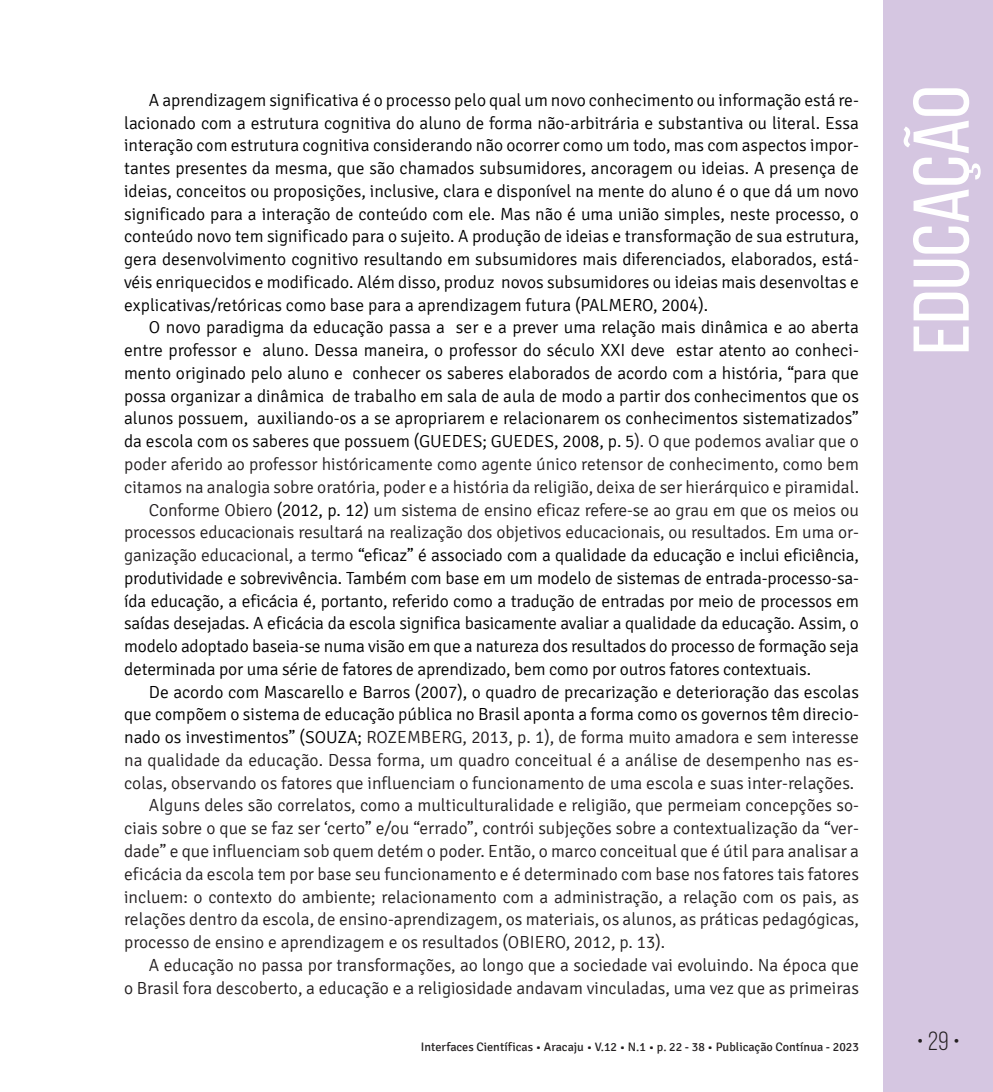
<style>
.page{position:relative;width:993px;height:1092px;background:#fff}
.page>*{position:absolute;margin:0;border:0;box-sizing:border-box;transform-origin:0 0}
.t1{font:78.75px "Bebas Neue";color:#fff;scale:1.09 1}
.t2{font:26.25px "Bebas Neue";color:#231f20}
.t3{font:300 17.5px/22.8px "Signika";letter-spacing:-.005em;color:#000001;text-align:justify}
.t4{font:300 17.5px "Signika";color:#231f20}
.t5{font:12.25px "Signika";color:#231f20}
.s1{color:#231f20}
.s2{color:#000001}
</style>
<div class="page">
<div style="left:883px;top:0;width:109px;height:1091px;background:#d5c6e1"></div>
<p class="t3" style="left:124px;top:89px;width:736px;text-indent:25px">A aprendizagem significativa é o processo pelo qual um novo conhecimento ou informação está re&shy;lacionado com a estrutura cognitiva do aluno de forma não-arbitrária e substantiva ou literal. Essa interação com estrutura cognitiva considerando não ocorrer como um todo, mas com aspectos impor&shy;tantes presentes da mesma, que são chamados subsumidores, ancoragem ou ideias. A presença de ideias, conceitos ou proposições, inclusive, clara e disponível na mente do aluno é o que dá um novo significado para a interação de conteúdo com ele. Mas não é uma união simples, neste processo, o conteúdo novo tem significado para o sujeito. A produção de ideias e transformação de sua estrutura, gera desenvolvimento cognitivo resultando em subsumidores mais diferenciados, elaborados, está&shy;véis enriquecidos e modificado. Além disso, produz novos subsumidores ou ideias mais desenvoltas e explicativas/retóricas como base para a aprendizagem futura (PALMERO, 2004).</p>
<p class="t3" style="left:149px;top:316px;width:711px">O novo paradigma da educação passa a ser e a prever uma relação mais dinâmica e ao aberta</p>
<p class="t3" style="left:124px;top:339px;width:736px">entre professor e aluno. Dessa maneira, o professor do século XXI deve estar atento ao conheci-</p>
<p class="t3" style="left:124px;top:362px;width:736px">mento originado pelo aluno e conhecer os saberes elaborados de acordo com a história, “para que</p>
<p class="t3" style="left:124px;top:385px;width:736px">possa organizar a dinâmica de trabalho em sala de aula de modo a partir dos conhecimentos que os</p>
<p class="t3" style="left:124px;top:407px;width:736px">alunos possuem, auxiliando-os a se apropriarem e relacionarem os conhecimentos sistematizados”</p>
<p class="t3" style="left:124px;top:430px;width:736px">da escola com os saberes que possuem (GUEDES; GUEDES, 2008, p. 5<span class="s1">). O que podemos avaliar que o</span></p>
<p class="t4" style="left:124px;top:454px;width:736px">poder aferido ao professor históricamente como agente único retensor de conhecimento, como bem</p>
<p class="t4" style="left:124px;top:477px;width:736px">citamos na analogia sobre oratória, poder e a história da religião, deixa de ser hierárquico e piramidal.</p>
<p class="t4" style="left:149px;top:500px;width:711px">Conforme Obiero <span class="s2">(2012, p. 12)</span> um sistema de ensino eficaz refere-se ao grau em que os meios ou</p>
<p class="t4" style="left:124px;top:523px;width:736px">processos educacionais resultará na realização dos objetivos educacionais, ou resultados. Em uma or-</p>
<p class="t3" style="left:124px;top:544px;width:736px"><span class="s1">ganização educacional, a termo</span> “eficaz” é associado com a qualidade da educação e inclui eficiência,</p>
<p class="t3" style="left:124px;top:567px;width:736px">produtividade e sobrevivência. Também com base em um modelo de sistemas de entrada-processo-sa-</p>
<p class="t3" style="left:124px;top:589px;width:736px">ída educação, a eficácia é, portanto, referido como a tradução de entradas por meio de processos em</p>
<p class="t3" style="left:124px;top:612px;width:736px">saídas desejadas. A eficácia da escola significa basicamente avaliar a qualidade da educação. Assim, o</p>
<p class="t3" style="left:124px;top:635px;width:736px">modelo adoptado baseia-se numa visão em que a natureza dos resultados do processo de formação seja</p>
<p class="t3" style="left:124px;top:658px;width:688px">determinada por uma série de fatores de aprendizado, bem como por outros fatores contextuais.</p>
<p class="t3" style="left:149px;top:680px;width:711px">De acordo com Mascarello e Barros (2007), o quadro de precarização e deterioração das escolas</p>
<p class="t3" style="left:124px;top:703px;width:736px">que compõem o sistema de educação pública no Brasil aponta a forma como os governos têm direcio-</p>
<p class="t4" style="left:124px;top:727px;width:736px"><span class="s2">nado os investimentos” (SOUZA;</span> ROZEMBERG, 2013, p. 1), de forma muito amadora e sem interesse</p>
<p class="t4" style="left:124px;top:750px;width:736px">na qualidade da educação. Dessa forma, um quadro conceitual é a análise de desempenho nas es-</p>
<p class="t4" style="left:124px;top:773px;width:731px">colas, observando os fatores que influenciam o funcionamento de uma escola e suas inter-relações.</p>
<p class="t4" style="left:149px;top:796px;width:711px">Alguns deles são correlatos, como a multiculturalidade e religião, que permeiam concepções so-</p>
<p class="t4" style="left:124px;top:818px;width:736px">ciais sobre o que se faz ser ‘certo” e/ou “errado”, contrói subjeções sobre a contextualização da “ver-</p>
<p class="t4" style="left:124px;top:841px;width:736px">dade” e que influenciam sob quem detém o poder. Então, o marco conceitual que é útil para analisar a</p>
<p class="t4" style="left:124px;top:864px;width:736px">eficácia da escola tem por base seu funcionamento e é determinado com base nos fatores tais fatores</p>
<p class="t4" style="left:124px;top:887px;width:736px">incluem: o contexto do ambiente; relacionamento com a administração, a relação com os pais, as</p>
<p class="t4" style="left:124px;top:909px;width:736px">relações dentro da escola, de ensino-aprendizagem, os materiais, os alunos, as práticas pedagógicas,</p>
<p class="t4" style="left:124px;top:932px;width:542px">processo de ensino e aprendizagem e os resultados (OBIERO, 2012, p. 13).</p>
<p class="t4" style="left:149px;top:955px;width:711px">A educação no passa por transformações, ao longo que a sociedade vai evoluindo. Na época que</p>
<p class="t4" style="left:124px;top:978px;width:736px">o Brasil fora descoberto, a educação e a religiosidade andavam vinculadas, uma vez que as primeiras</p>
<h1 class="t1" style="left:898px;top:355px;width:248px;rotate:-90deg">EDUCAÇÃO</h1>
<p class="t5" style="left:421px;top:1040px;width:439px">Interfaces Científicas • Aracaju • V.12 • N.1 • p. 22 - 38 • Publicação Contínua - 2023</p>
<h2 class="t2" style="left:916px;top:1026px;width:45px">• 29 •</h2>
</div>
